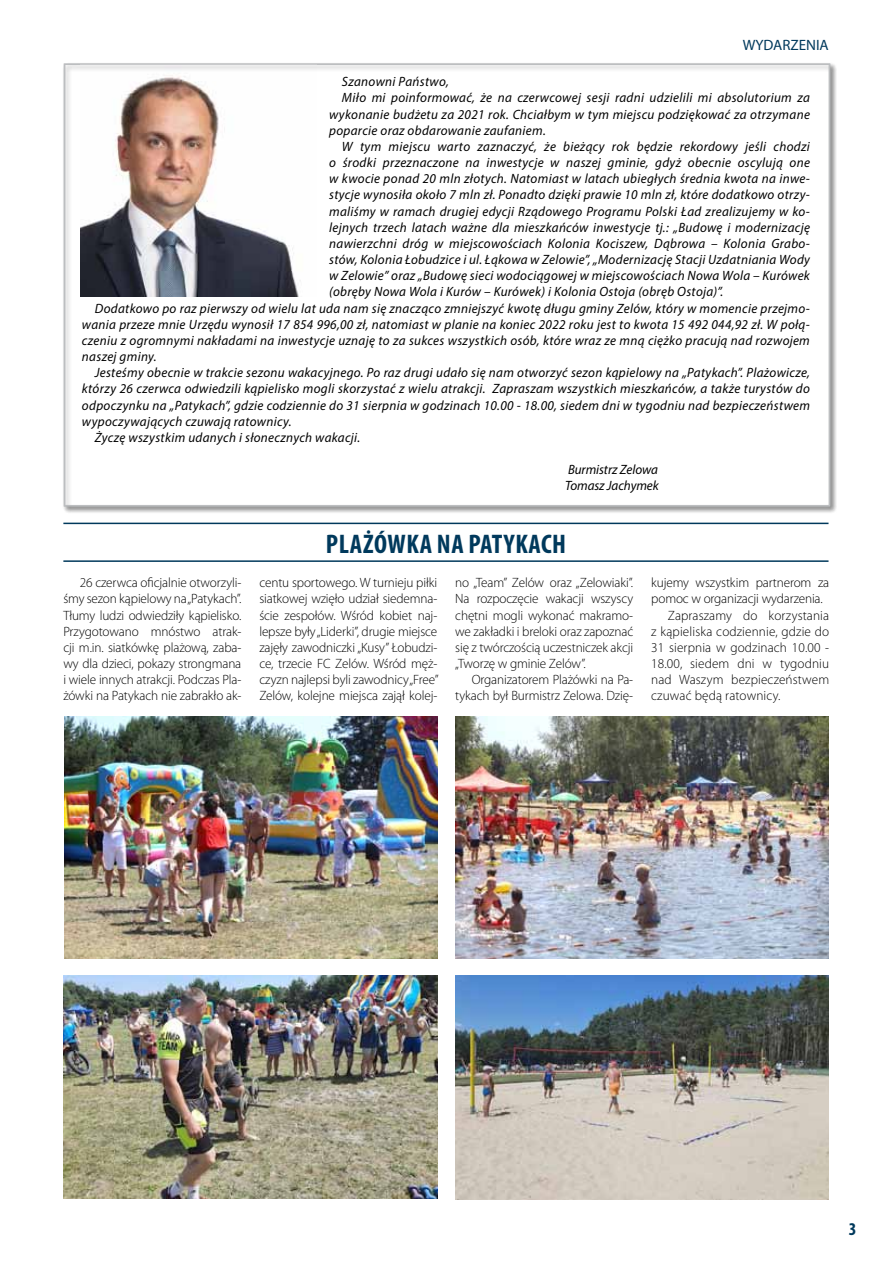
<style>
.page{position:relative;width:893px;height:1263px;background:#fff}
.page>*{position:absolute;margin:0;border:0;box-sizing:border-box;transform-origin:0 0}
.t1{font:700 condensed 27px "Myriad Pro";letter-spacing:.02em;color:#00395c}
.t2{font:700 condensed 18px "Myriad Pro";color:#00395c}
.t3{font:15px "Myriad Pro";color:#00395c}
.t4{font:italic 13.5px "Myriad Pro";letter-spacing:.025em;color:#000}
.t5{font:300 13.5px/16.2px "Myriad Pro";letter-spacing:-.01em;color:#000;text-align:justify}
.t6{font:300 13.5px "Myriad Pro";letter-spacing:.01em;color:#000}
.t7{font:italic 13.5px/16.2px "Myriad Pro";letter-spacing:-.005em;color:#000}
</style>
<div class="page">
<div style="left:62px;top:62px;width:776px;height:452px;background:#000;opacity:.41"></div>
<div style="left:64px;top:64px;width:766px;height:442px;border:2px solid #bcbec0"></div>
<hr style="left:63px;top:560px;width:765px;height:2px;background:#00395c">
<hr style="left:63px;top:523px;width:765px;height:1px;background:#00395c">
<img style="left:455px;top:716px;width:374px;height:243px">
<img style="left:64px;top:975px;width:374px;height:224px">
<img style="left:455px;top:975px;width:374px;height:224px">
<img style="left:64px;top:716px;width:374px;height:243px">
<p class="t3" style="left:743px;top:36px;width:88px">WYDARZENIA</p>
<p class="t4" style="left:342px;top:73px;width:108px">Szanowni Państwo,</p>
<p class="t4" style="left:342px;top:90px;width:469px">Miło mi poinformować, że na czerwcowej sesji radni udzielili mi absolutorium za</p>
<p class="t4" style="left:329px;top:106px;width:482px">wykonanie budżetu za 2021 rok. Chciałbym w tym miejscu podziękować za otrzymane</p>
<p class="t4" style="left:329px;top:122px;width:218px">poparcie oraz obdarowanie zaufaniem.</p>
<p class="t4" style="left:342px;top:138px;width:469px">W tym miejscu warto zaznaczyć, że bieżący rok będzie rekordowy jeśli chodzi</p>
<p class="t4" style="left:329px;top:154px;width:482px">o środki przeznaczone na inwestycje w naszej gminie, gdyż obecnie oscylują one</p>
<p class="t4" style="left:329px;top:170px;width:482px">w kwocie ponad 20 mln złotych. Natomiast w latach ubiegłych średnia kwota na inwe-</p>
<p class="t4" style="left:329px;top:187px;width:482px">stycje wynosiła około 7 mln zł. Ponadto dzięki prawie 10 mln zł, które dodatkowo otrzy-</p>
<p class="t4" style="left:329px;top:203px;width:482px">maliśmy w ramach drugiej edycji Rządowego Programu Polski Ład zrealizujemy w ko-</p>
<p class="t4" style="left:329px;top:219px;width:482px">lejnych trzech latach ważne dla mieszkańców inwestycje tj.: „Budowę i modernizację</p>
<p class="t4" style="left:329px;top:235px;width:482px">nawierzchni dróg w miejscowościach Kolonia Kociszew, Dąbrowa – Kolonia Grabo-</p>
<p class="t4" style="left:329px;top:251px;width:482px">stów, Kolonia Łobudzice i ul. Łąkowa w Zelowie”, „Modernizację Stacji Uzdatniania Wody</p>
<p class="t4" style="left:329px;top:267px;width:482px">w Zelowie” oraz „Budowę sieci wodociągowej w miejscowościach Nowa Wola – Kurówek</p>
<p class="t4" style="left:329px;top:284px;width:396px">(obręby Nowa Wola i Kurów – Kurówek) i Kolonia Ostoja (obręb Ostoja)”.</p>
<p class="t4" style="left:95px;top:300px;width:717px">Dodatkowo po raz pierwszy od wielu lat uda nam się znacząco zmniejszyć kwotę długu gminy Zelów, który w momencie przejmo-</p>
<p class="t4" style="left:82px;top:316px;width:729px">wania przeze mnie Urzędu wynosił 17 854 996,00 zł, natomiast w planie na koniec 2022 roku jest to kwota 15 492 044,92 zł. W połą-</p>
<p class="t4" style="left:82px;top:332px;width:729px">czeniu z ogromnymi nakładami na inwestycje uznaję to za sukces wszystkich osób, które wraz ze mną ciężko pracują nad rozwojem</p>
<p class="t4" style="left:82px;top:348px;width:76px">naszej gminy.</p>
<p class="t4" style="left:95px;top:364px;width:717px">Jesteśmy obecnie w trakcie sezonu wakacyjnego. Po raz drugi udało się nam otworzyć sezon kąpielowy na „Patykach”. Plażowicze,</p>
<p class="t4" style="left:82px;top:380px;width:729px">którzy 26 czerwca odwiedzili kąpielisko mogli skorzystać z wielu atrakcji. Zapraszam wszystkich mieszkańców, a także turystów do</p>
<p class="t4" style="left:82px;top:397px;width:729px">odpoczynku na „Patykach”, gdzie codziennie do 31 sierpnia w godzinach 10.00 - 18.00, siedem dni w tygodniu nad bezpieczeństwem</p>
<p class="t4" style="left:82px;top:413px;width:211px">wypoczywających czuwają ratownicy.</p>
<p class="t4" style="left:95px;top:429px;width:267px">Życzę wszystkim udanych i słonecznych wakacji.</p>
<p class="t7" style="left:565px;top:461px;width:95px">Burmistrz Zelowa<br>Tomasz Jachymek</p>
<h1 class="t1" style="left:326px;top:527px;width:242px">PLAŻÓWKA NA PATYKACH</h1>
<p class="t5" style="left:63px;top:575px;width:179px;text-indent:16px">26 czerwca oficjalnie otworzyli&shy;śmy sezon kąpielowy na „Patykach”.<br>Tłumy ludzi odwiedziły kąpielisko.<br>Przygotowano mnóstwo atrak&shy;cji m.in. siatkówkę plażową, zaba&shy;wy dla dzieci, pokazy strongmana i wiele innych atrakcji. Podczas Pla&shy;żówki na Patykach nie zabrakło ak-</p>
<p class="t5" style="left:259px;top:575px;width:181px">centu sportowego. W turnieju piłki siatkowej wzięło udział siedemna&shy;ście zespołów. Wśród kobiet naj&shy;lepsze były „Liderki”, drugie miejsce zajęły zawodniczki „Kusy” Łobudzi&shy;ce, trzecie FC Zelów. Wśród męż&shy;czyzn najlepsi byli zawodnicy „Free” Zelów, kolejne miejsca zajął kolej-</p>
<p class="t5" style="left:455px;top:575px;width:179px">no „Team” Zelów oraz „Zelowiaki”.<br>Na rozpoczęcie wakacji wszyscy chętni mogli wykonać makramo&shy;we zakładki i breloki oraz zapoznać się z twórczością uczestniczek akcji „Tworzę w gminie Zelów”.</p>
<p class="t5" style="left:651px;top:575px;width:179px">kujemy wszystkim partnerom za</p>
<p class="t5" style="left:651px;top:591px;width:173px">pomoc w organizacji wydarzenia.</p>
<p class="t6" style="left:668px;top:608px;width:163px">Zapraszamy do korzystania</p>
<p class="t6" style="left:651px;top:624px;width:179px">z kąpieliska codziennie, gdzie do</p>
<p class="t6" style="left:651px;top:640px;width:179px">31 sierpnia w godzinach 10.00 -</p>
<p class="t6" style="left:651px;top:656px;width:179px">18.00, siedem dni w tygodniu</p>
<p class="t6" style="left:651px;top:672px;width:179px">nad Waszym bezpieczeństwem</p>
<p class="t6" style="left:651px;top:688px;width:131px">czuwać będą ratownicy.</p>
<p class="t5" style="left:455px;top:672px;width:179px;text-align:right">Organizatorem Plażówki na Pa&shy;tykach był Burmistrz Zelowa. Dzię-</p>
<h2 class="t2" style="left:849px;top:1218px;width:9px">3</h2>
</div>
